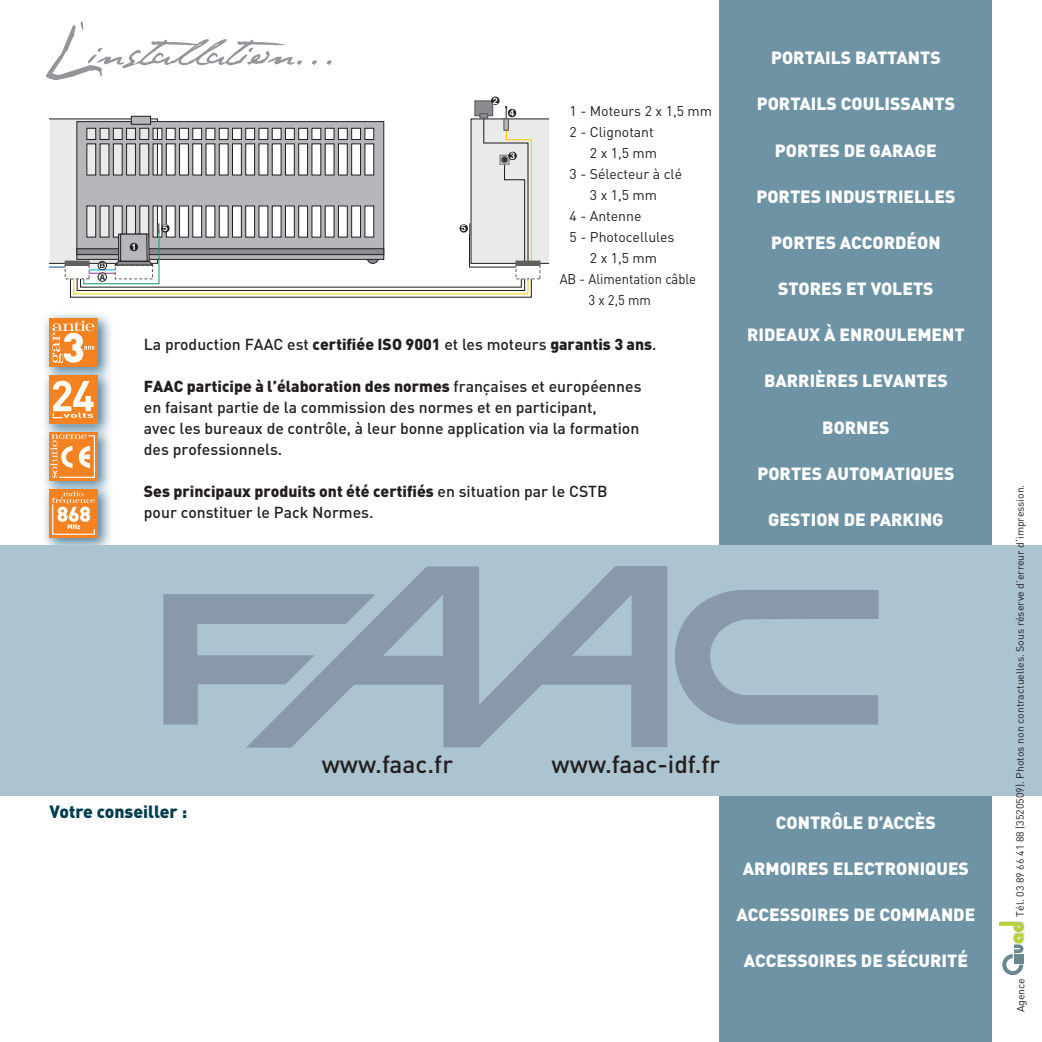
<style>
.page{position:relative;width:1042px;height:1042px;background:#fff}
.page>*{position:absolute;margin:0;border:0;box-sizing:border-box;transform-origin:0 0}
.t1{font:87.5px "jey";color:#939598}
.t2{font:500 24.5px "DIN";color:#231f20}
.t3{font:900 17.5px "DIN";color:#fff}
.t4{font:900 17.5px "DIN";color:#003d50}
.t5{font:500 15.75px/21px "DIN";color:#231f20}
.t6{font:14px "DIN";color:#231f20}
.t7{font:14px "DIN";color:#231f20;scale:.93 1}
.t8{font:10.5px "DIN";color:#231f20}
.t9{font:700 8.92px "Helvetica";color:#fff}
.t10{font:700 8.05px "Helvetica";color:#231f20}
.s1{font-weight:900}
</style>
<div class="page">
<div style="left:475px;top:101px;width:18px;height:15px;background:#8a8c8f"></div>
<div style="left:474px;top:100px;width:19px;height:16px;border:1px solid #57585a"></div>
<svg style="left:50px;top:106px;width:498px;height:185px"></svg>
<hr style="left:504px;top:119px;width:4px;height:11px;background:#b6b7bb">
<div style="left:503px;top:118px;width:6px;height:13px;border:1px solid #57585a"></div>
<div style="left:508px;top:152px;width:9px;height:8px;background:#231f20;border-radius:50%"></div>
<div style="left:491px;top:96px;width:8px;height:9px;background:#231f20;border-radius:50%"></div>
<div style="left:161px;top:224px;width:9px;height:8px;background:#231f20;border-radius:50%"></div>
<div style="left:459px;top:224px;width:9px;height:8px;background:#231f20;border-radius:50%"></div>
<div style="left:130px;top:243px;width:8px;height:8px;background:#231f20;border-radius:50%"></div>
<div style="left:98px;top:273px;width:8px;height:8px;background:#fff;border-radius:50%"></div>
<div style="left:98px;top:273px;width:9px;height:8px;border:1px solid #231f20;border-radius:50%"></div>
<div style="left:98px;top:261px;width:8px;height:9px;background:#fff;border-radius:50%"></div>
<div style="left:98px;top:261px;width:9px;height:9px;border:1px solid #231f20;border-radius:50%"></div>
<div style="left:508px;top:109px;width:8px;height:8px;background:#231f20;border-radius:50%"></div>
<img style="left:44px;top:314px;width:67px;height:53px">
<div style="left:49px;top:318px;width:49px;height:49px;background:#f58220"></div>
<svg style="left:52px;top:321px;width:43px;height:42px"></svg>
<img style="left:44px;top:381px;width:67px;height:100px">
<img style="left:45px;top:367px;width:66px;height:14px">
<div style="left:49px;top:375px;width:49px;height:49px;background:#f58220"></div>
<svg style="left:52px;top:381px;width:42px;height:38px"></svg>
<img style="left:44px;top:424px;width:67px;height:14px">
<div style="left:49px;top:432px;width:49px;height:48px;background:#f58220"></div>
<svg style="left:51px;top:434px;width:44px;height:44px"></svg>
<img style="left:41px;top:495px;width:72px;height:51px">
<img style="left:44px;top:481px;width:66px;height:14px">
<div style="left:49px;top:489px;width:49px;height:48px;background:#f58220"></div>
<svg style="left:52px;top:491px;width:43px;height:44px"></svg>
<div style="left:719px;top:0;width:273px;height:1042px;background:#6d93a4"></div>
<div style="left:0;top:546px;width:1042px;height:250px;background:#acc3d0"></div>
<svg style="left:163px;top:594px;width:83px;height:130px"></svg>
<svg style="left:246px;top:566px;width:421px;height:181px"></svg>
<svg style="left:650px;top:590px;width:228px;height:134px"></svg>
<svg style="left:999px;top:922px;width:25px;height:53px"></svg>
<h1 class="t1" style="left:50px;top:0;width:289px">L’installation...</h1>
<p class="t3" style="left:771px;top:46px;width:171px">PORTAILS BATTANTS</p>
<p class="t3" style="left:757px;top:92px;width:200px">PORTAILS COULISSANTS</p>
<p class="t3" style="left:775px;top:139px;width:163px">PORTES DE GARAGE</p>
<p class="t3" style="left:756px;top:185px;width:200px">PORTES INDUSTRIELLES</p>
<p class="t3" style="left:771px;top:231px;width:171px">PORTES ACCORDéON</p>
<p class="t3" style="left:778px;top:277px;width:157px">STORES ET VOLETS</p>
<p class="t3" style="left:747px;top:323px;width:219px">RIDEAUX À ENROULEmENT</p>
<p class="t3" style="left:764px;top:369px;width:185px">BARRIÈRES LEVANTES</p>
<p class="t3" style="left:822px;top:415px;width:69px">BORNES</p>
<p class="t3" style="left:757px;top:462px;width:198px">PORTES AUTOmATIQUES</p>
<p class="t3" style="left:768px;top:508px;width:177px">GESTION DE PARKING</p>
<p class="t9" style="left:493px;top:93px;width:6px">2</p>
<p class="t6" style="left:569px;top:102px;width:144px">1 - Moteurs 2 x 1,5 mm</p>
<p class="t6" style="left:569px;top:123px;width:86px">2 - Clignotant</p>
<p class="t6" style="left:590px;top:144px;width:69px">2 x 1,5 mm</p>
<p class="t6" style="left:569px;top:165px;width:114px">3 - Sélecteur à clé</p>
<p class="t6" style="left:590px;top:186px;width:69px">3 x 1,5 mm</p>
<p class="t6" style="left:569px;top:207px;width:73px">4 - Antenne</p>
<p class="t6" style="left:569px;top:228px;width:106px">5 - Photocellules</p>
<p class="t6" style="left:590px;top:249px;width:69px">2 x 1,5 mm</p>
<p class="t7" style="left:560px;top:270px;width:148px">AB - Alimentation câble</p>
<p class="t9" style="left:509px;top:105px;width:6px">4</p>
<p class="t9" style="left:510px;top:148px;width:6px">3</p>
<p class="t9" style="left:163px;top:220px;width:6px">5</p>
<p class="t9" style="left:461px;top:220px;width:6px">5</p>
<p class="t9" style="left:131px;top:239px;width:6px">1</p>
<p class="t10" style="left:100px;top:258px;width:7px">B</p>
<p class="t10" style="left:99px;top:270px;width:7px">A</p>
<p class="t7" style="left:588px;top:291px;width:69px">3 x 2,5 mm</p>
<p class="t5" style="left:144px;top:334px;width:514px">La production FAAC est <span class="s1">certifiée ISO 9001</span> et les moteurs <span class="s1">garantis 3 ans</span>.</p>
<p class="t5" style="left:144px;top:376px;width:499px"><span class="s1">fAAC participe à l’élaboration des normes</span> françaises et européennes en faisant partie de la commission des normes et en participant,<br>avec les bureaux de contrôle, à leur bonne application via la formation des professionnels.</p>
<p class="t5" style="left:144px;top:481px;width:465px"><span class="s1">Ses principaux produits ont été certifiés</span> en situation par le CSTB pour constituer le Pack Normes.</p>
<p class="t8" style="left:1013px;top:916px;width:433px;rotate:-90deg">Tél. 03 89 66 41 88 (3520509). Photos non contractuelles. Sous réserve d’erreur d‘impression.</p>
<h2 class="t2" style="left:322px;top:748px;width:133px">www.faac.fr</h2>
<h2 class="t2" style="left:551px;top:748px;width:170px">www.faac-idf.fr</h2>
<p class="t4" style="left:50px;top:800px;width:139px">Votre conseiller :</p>
<p class="t3" style="left:776px;top:810px;width:162px">CONTRÔLE D’ACCÈS</p>
<p class="t3" style="left:743px;top:857px;width:228px">ARmOIRES ELECTRONIQUES</p>
<p class="t3" style="left:736px;top:903px;width:240px">ACCESSOIRES DE COmmANDE</p>
<p class="t3" style="left:744px;top:949px;width:226px">ACCESSOIRES DE SéCURITé</p>
<p class="t8" style="left:1014px;top:1012px;width:36px;rotate:-90deg">Agence</p>
</div>
